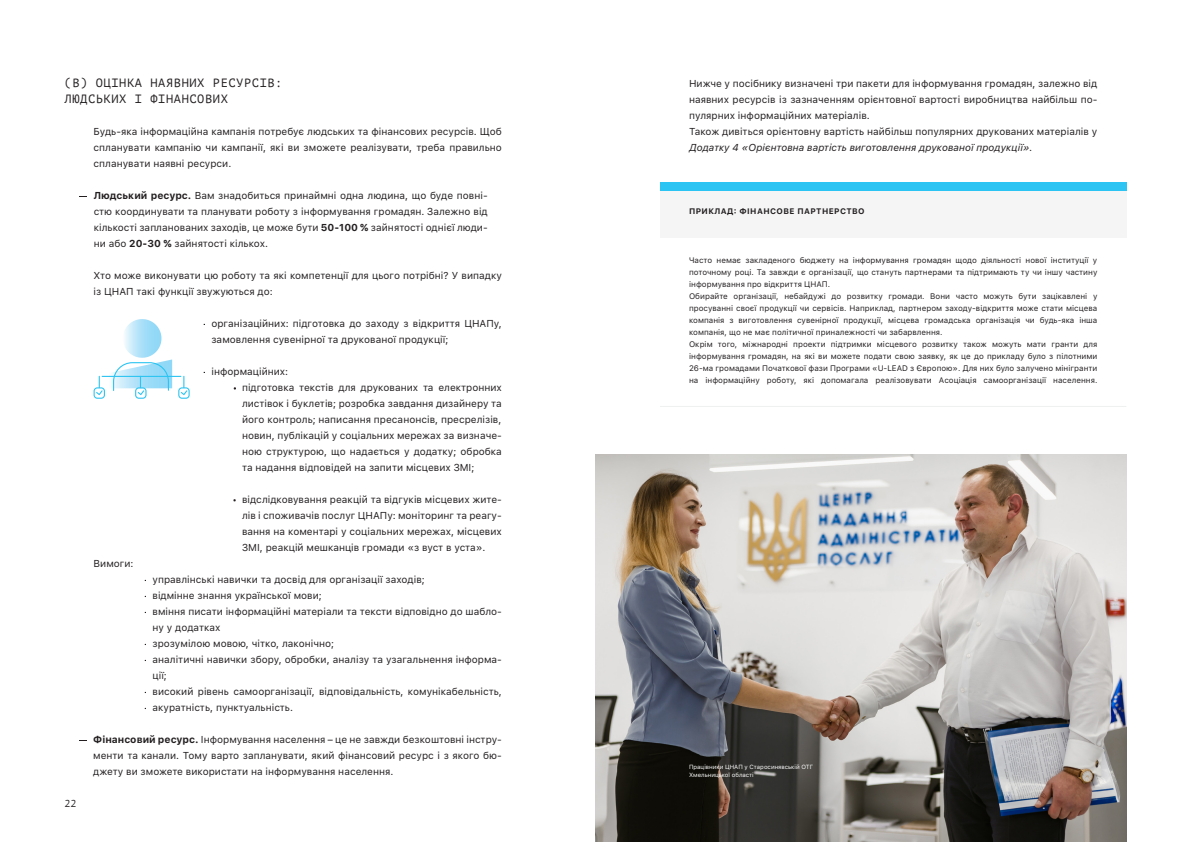
<style>
.page{position:relative;width:1191px;height:842px;background:#fff}
.page>*{position:absolute;margin:0;border:0;box-sizing:border-box;transform-origin:0 0}
.t1{font:12px/16px "PT Mono";letter-spacing:.05em;color:#231f20}
.t2{font:10px/16px "SFUI Text";color:#231f20;text-align:justify}
.t3{font:10px "PT Mono";color:#231f20}
.t4{font:8px "SFUI Text";color:#231f20}
.t5{font:700 8px "SFUI Text";letter-spacing:.05em;color:#231f20}
.t6{font:6px "SFUI Text";color:#fff}
.s1{font-weight:700}
.s2{font-style:italic}
</style>
<div class="page">
<div style="left:660px;top:183px;width:466px;height:8px;background:#2bc4f3"></div>
<div style="left:660px;top:191px;width:466px;height:46px;background:#f5f5f5"></div>
<hr style="left:660px;top:406px;width:466px;height:1px;background:#eff0f0">
<img style="left:595px;top:455px;width:531px;height:387px">
<img style="left:125px;top:319px;width:36px;height:39px">
<img style="left:109px;top:359px;width:63px;height:29px">
<hr style="left:102px;top:376px;width:79px;height:1px;background:#2cc4f1">
<svg style="left:94px;top:376px;width:11px;height:23px"></svg>
<svg style="left:113px;top:362px;width:56px;height:37px"></svg>
<svg style="left:178px;top:376px;width:12px;height:23px"></svg>
<p class="t1" style="left:65px;top:75px;width:219px">(В) ОЦІНКА НАЯВНИХ РЕСУРСІВ:<br>ЛЮДСЬКИХ І ФІНАНСОВИХ</p>
<p class="t2" style="left:94px;top:124px;width:410px">Будь-яка інформаційна кампанія потребує людських та фінансових ресурсів. Щоб спланувати кампанію чи кампанії, які ви зможете реалізувати, треба правильно спланувати наявні ресурси.</p>
<p class="t2" style="left:94px;top:188px;width:395px"><span class="s1">Людський ресурс.</span> Вам знадобиться принаймні одна людина, що буде повні&shy;стю координувати та планувати роботу з інформування громадян. Залежно від кількості запланованих заходів, це може бути <span class="s1">50-100 %</span> зайнятості однієї люди&shy;ни або <span class="s1">20-30 %</span> зайнятості кількох.</p>
<p class="t2" style="left:94px;top:268px;width:410px">Хто може виконувати цю роботу та які компетенції для цього потрібні? У випадку із ЦНАП такі функції звужуються до:</p>
<p class="t2" style="left:211px;top:316px;width:292px">організаційних: підготовка до заходу з відкриття ЦНАПу, замовлення сувенірної та друкованої продукції;</p>
<p class="t2" style="left:94px;top:556px;width:42px">Вимоги:</p>
<p class="t2" style="left:211px;top:364px;width:78px">інформаційних:</p>
<p class="t2" style="left:242px;top:380px;width:261px">підготовка текстів для друкованих та електронних листівок і буклетів; розробка завдання дизайнеру та його контроль; написання пресанонсів, пресрелізів,</p>
<p class="t2" style="left:242px;top:428px;width:261px">новин, публікацій у соціальних мережах за визначе&shy;ною структурою, що надається у додатку; обробка та надання відповідей на запити місцевих ЗМІ;</p>
<p class="t2" style="left:242px;top:492px;width:261px">відслідковування реакцій та відгуків місцевих жите&shy;лів і споживачів послуг ЦНАПу: моніторинг та реагу&shy;вання на коментарі у соціальних мережах, місцевих ЗМІ, реакцій мешканців громади «з вуст в уста».</p>
<p class="t2" style="left:152px;top:572px;width:274px">управлінські навички та досвід для організації заходів;</p>
<p class="t2" style="left:152px;top:588px;width:171px">відмінне знання української мови;</p>
<p class="t2" style="left:152px;top:604px;width:351px">вміння писати інформаційні матеріали та тексти відповідно до шабло&shy;ну у додатках</p>
<p class="t2" style="left:152px;top:636px;width:183px">зрозумілою мовою, чітко, лаконічно;</p>
<p class="t2" style="left:152px;top:652px;width:351px">аналітичні навички збору, обробки, аналізу та узагальнення інформа&shy;ції;</p>
<p class="t2" style="left:152px;top:684px;width:351px">високий рівень самоорганізації, відповідальність, комунікабельність, акуратність, пунктуальність.</p>
<p class="t3" style="left:65px;top:798px;width:13px">22</p>
<p class="t2" style="left:93px;top:732px;width:410px"><span class="s1">Фінансовий ресурс.</span> Інформування населення – це не завжди безкоштовні інстру&shy;менти та канали. Тому варто запланувати, який фінансовий ресурс і з якого бю&shy;джету ви зможете використати на інформування населення.</p>
<p class="t2" style="left:689px;top:76px;width:410px">Нижче у посібнику визначені три пакети для інформування громадян, залежно від наявних ресурсів із зазначенням орієнтовної вартості виробництва найбільш по&shy;пулярних інформаційних матеріалів.</p>
<p class="t2" style="left:689px;top:124px;width:410px">Також дивіться орієнтовну вартість найбільш популярних друкованих матеріалів у<br><span class="s2">Додатку 4 «Орієнтовна вартість виготовлення друкованої продукції».</span></p>
<p class="t5" style="left:689px;top:206px;width:177px">ПРИКЛАД: ФІНАНСОВЕ ПАРТНЕРСТВО</p>
<p class="t4" style="left:689px;top:255px;width:410px">Часто немає закладеного бюджету на інформування громадян щодо діяльності нової інституції у</p>
<p class="t4" style="left:689px;top:267px;width:410px">поточному році. Та завжди є організації, що стануть партнерами та підтримають ту чи іншу частину</p>
<p class="t4" style="left:689px;top:279px;width:143px">інформування про відкриття ЦНАП.</p>
<p class="t4" style="left:689px;top:291px;width:410px">Обирайте організації, небайдужі до розвитку громади. Вони часто можуть бути зацікавлені у</p>
<p class="t4" style="left:689px;top:303px;width:410px">просуванні своєї продукції чи сервісів. Наприклад, партнером заходу-відкриття може стати місцева</p>
<p class="t4" style="left:689px;top:315px;width:410px">компанія з виготовлення сувенірної продукції, місцева громадська організація чи будь-яка інша</p>
<p class="t4" style="left:689px;top:327px;width:255px">компанія, що не має політичної приналежності чи забарвлення.</p>
<p class="t4" style="left:689px;top:339px;width:410px">Окрім того, міжнародні проекти підтримки місцевого розвитку також можуть мати гранти для</p>
<p class="t4" style="left:689px;top:351px;width:410px">інформування громадян, на які ви можете подати свою заявку, як це до прикладу було з пілотними</p>
<p class="t4" style="left:689px;top:363px;width:410px">26-ма громадами Початкової фази Програми «U-LEAD з Європою». Для них було залучено мінігранти</p>
<p class="t4" style="left:689px;top:375px;width:410px">на інформаційну роботу, які допомагала реалізовувати Асоціація самоорганізації населення.</p>
<p class="t6" style="left:689px;top:763px;width:126px">Працівники ЦНАП у Старосинявській ОТГ</p>
<p class="t6" style="left:689px;top:770px;width:66px">Хмельницької області</p>
</div>
